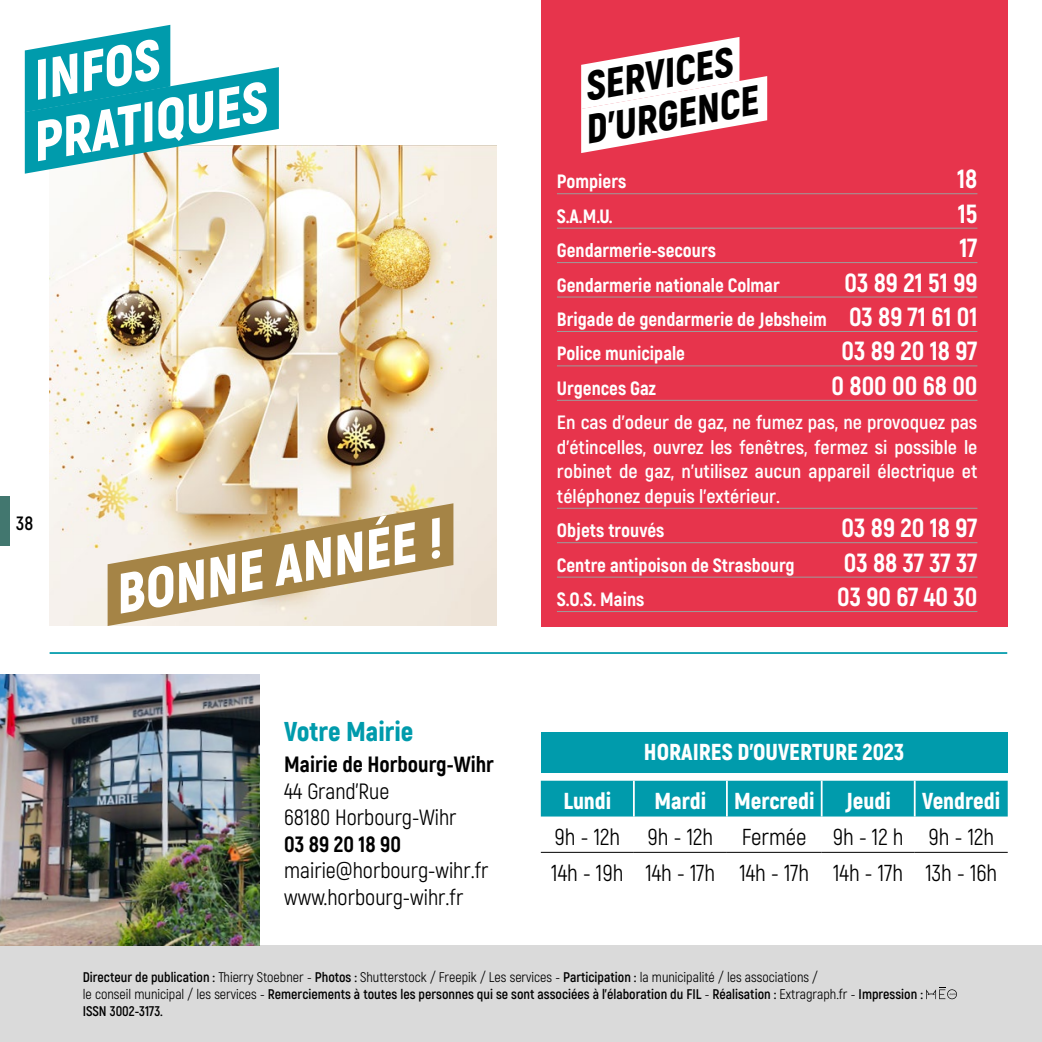
<style>
.page{position:relative;width:1042px;height:1042px;background:#fff}
.page>*{position:absolute;margin:0;border:0;box-sizing:border-box;transform-origin:0 0}
.t1{font:italic 900 56px/60.6px "Akrobat";color:#fff}
.t2{font:italic 900 40.77px/42.5px "Akrobat";color:#000}
.t3{font:900 27.3px "Akrobat";color:#009bac}
.t4{font:800 26.25px "Akrobat";color:#fff}
.t5{font:23.1px/35.9px "Akrobat";color:#000}
.t6{font:900 23.1px "Akrobat";color:#fff}
.t7{font:22.05px/26.6px "Akrobat";color:#000}
.t8{font:800 22.05px "Akrobat";color:#000}
.t9{font:800 19.25px/34.5px "Akrobat";color:#fff}
.t10{font:700 19.25px/24.5px "Akrobat";color:#fff;text-align:justify;scale:1.05 1}
.t11{font:700 19.25px "Akrobat";color:#000}
.t12{font:700 14px/16.8px "Akrobat";color:#000}
.s1{font-size:26.25px}
.s2{font-weight:400}
</style>
<div class="page">
<img style="left:50px;top:145px;width:446px;height:481px">
<div style="left:541px;top:0;width:466px;height:626px;background:#e7344c"></div>
<div style="left:0;top:945px;width:1042px;height:97px;background:#dadada"></div>
<svg style="left:926px;top:987px;width:31px;height:12px"></svg>
<div style="left:541px;top:732px;width:466px;height:40px;background:#009bac"></div>
<div style="left:541px;top:781px;width:466px;height:35px;background:#009bac"></div>
<hr style="left:541px;top:852px;width:93px;height:1px;background:#000">
<hr style="left:634px;top:852px;width:93px;height:1px;background:#000">
<hr style="left:727px;top:852px;width:94px;height:1px;background:#000">
<hr style="left:821px;top:852px;width:93px;height:1px;background:#000">
<hr style="left:914px;top:852px;width:93px;height:1px;background:#000">
<hr style="left:633px;top:781px;width:2px;height:35px;background:#fff">
<hr style="left:726px;top:781px;width:2px;height:35px;background:#fff">
<hr style="left:821px;top:781px;width:1px;height:35px;background:#fff">
<hr style="left:914px;top:781px;width:1px;height:35px;background:#fff">
<img style="left:0;top:675px;width:260px;height:270px">
<hr style="left:50px;top:652px;width:957px;height:2px;background:#009bac">
<svg style="left:25px;top:25px;width:254px;height:149px"></svg>
<svg style="left:581px;top:37px;width:186px;height:116px"></svg>
<hr style="left:557px;top:193px;width:420px;height:1px;background:#9d9d9c">
<hr style="left:557px;top:228px;width:420px;height:1px;background:#9d9d9c">
<hr style="left:557px;top:262px;width:420px;height:1px;background:#9d9d9c">
<hr style="left:557px;top:297px;width:420px;height:1px;background:#9d9d9c">
<hr style="left:557px;top:331px;width:420px;height:1px;background:#9d9d9c">
<hr style="left:557px;top:365px;width:420px;height:1px;background:#9d9d9c">
<hr style="left:557px;top:400px;width:420px;height:1px;background:#9d9d9c">
<hr style="left:557px;top:508px;width:420px;height:1px;background:#9d9d9c">
<hr style="left:557px;top:542px;width:420px;height:1px;background:#9d9d9c">
<hr style="left:557px;top:577px;width:420px;height:1px;background:#9d9d9c">
<hr style="left:557px;top:611px;width:420px;height:1px;background:#9d9d9c">
<svg style="left:108px;top:503px;width:345px;height:123px;background:#c8b188"></svg>
<div style="left:0;top:496px;width:10px;height:50px;background:#42776f"></div>
<h1 class="t1" style="left:15px;top:53px;width:239px;rotate:-10deg">INFOS<br>PRATIQUES</h1>
<h2 class="t2" style="left:573px;top:67px;width:177px;rotate:-10deg">SERVICES<br>D’URGENCE</h2>
<h3 class="t9" style="left:557px;top:164px;width:71px">Pompiers</h3>
<h3 class="t4" style="left:957px;top:162px;width:22px">18</h3>
<h3 class="t9" style="left:557px;top:199px;width:57px">S.A.M.U.</h3>
<h3 class="t4" style="left:957px;top:197px;width:21px">15</h3>
<h3 class="t9" style="left:557px;top:233px;width:160px">Gendarmerie-secours</h3>
<h3 class="t4" style="left:959px;top:231px;width:20px">17</h3>
<h3 class="t9" style="left:557px;top:267px;width:224px">Gendarmerie nationale Colmar</h3>
<h3 class="t4" style="left:844px;top:266px;width:134px">03 89 21 51 99</h3>
<h3 class="t9" style="left:557px;top:302px;width:422px">Brigade de gendarmerie de Jebsheim <span class="s1">03 89 71 61 01<br></span>Police municipale</h3>
<h3 class="t4" style="left:841px;top:335px;width:137px">03 89 20 18 97</h3>
<h3 class="t11" style="left:16px;top:511px;width:18px">38</h3>
<h1 class="t1" style="left:109px;top:564px;width:333px;rotate:-10deg">BONNE ANNÉE !</h1>
<h3 class="t3" style="left:284px;top:713px;width:130px">Votre Mairie</h3>
<h3 class="t8" style="left:284px;top:750px;width:211px">Mairie de Horbourg-Wihr</h3>
<h3 class="t7" style="left:284px;top:778px;width:174px">44 Grand’Rue<br>68180 Horbourg-Wihr</h3>
<h3 class="t8" style="left:284px;top:830px;width:118px">03 89 20 18 90</h3>
<h3 class="t7" style="left:284px;top:857px;width:206px">mairie@horbourg-wihr.fr www.horbourg-wihr.fr</h3>
<h3 class="t9" style="left:557px;top:371px;width:101px">Urgences Gaz</h3>
<h3 class="t4" style="left:831px;top:369px;width:147px">0 800 00 68 00</h3>
<h3 class="t10" style="left:557px;top:410px;width:402px">En cas d’odeur de gaz, ne fumez pas, ne provoquez pas d’étincelles, ouvrez les fenêtres, fermez si possible le robinet de gaz, n’utilisez aucun appareil électrique et téléphonez depuis l’extérieur.</h3>
<h3 class="t9" style="left:557px;top:513px;width:109px">Objets trouvés</h3>
<h3 class="t4" style="left:841px;top:511px;width:137px">03 89 20 18 97</h3>
<h3 class="t9" style="left:557px;top:547px;width:239px">Centre antipoison de Strasbourg</h3>
<h3 class="t4" style="left:844px;top:546px;width:135px">03 88 37 37 37</h3>
<h3 class="t9" style="left:557px;top:582px;width:89px">S.O.S. Mains</h3>
<h3 class="t4" style="left:837px;top:580px;width:142px">03 90 67 40 30</h3>
<h3 class="t6" style="left:644px;top:737px;width:262px">HORAIRES D’OUVERTURE 2023</h3>
<h3 class="t6" style="left:563px;top:786px;width:49px">Lundi</h3>
<h3 class="t6" style="left:654px;top:786px;width:162px">Mardi Mercredi</h3>
<h3 class="t6" style="left:845px;top:786px;width:47px">Jeudi</h3>
<h3 class="t6" style="left:922px;top:786px;width:79px">Vendredi</h3>
<h3 class="t5" style="left:551px;top:819px;width:447px">9h - 12h 9h - 12h Fermée 9h - 12 h 9h - 12h<br>14h - 19h 14h - 17h 14h - 17h 14h - 17h 13h - 16h</h3>
<p class="t12" style="left:83px;top:969px;width:841px">Directeur de publication : <span class="s2">Thierry Stoebner -</span> Photos : <span class="s2">Shutterstock / Freepik / Les services -</span> Participation : <span class="s2">la municipalité / les associations /<br>le conseil municipal / les services -</span> Remerciements à toutes les personnes qui se sont associées à l’élaboration du FIL <span class="s2">-</span> Réalisation : <span class="s2">Extragraph.fr -</span> Impression :<br>ISSN 3002-3173.</p>
</div>
